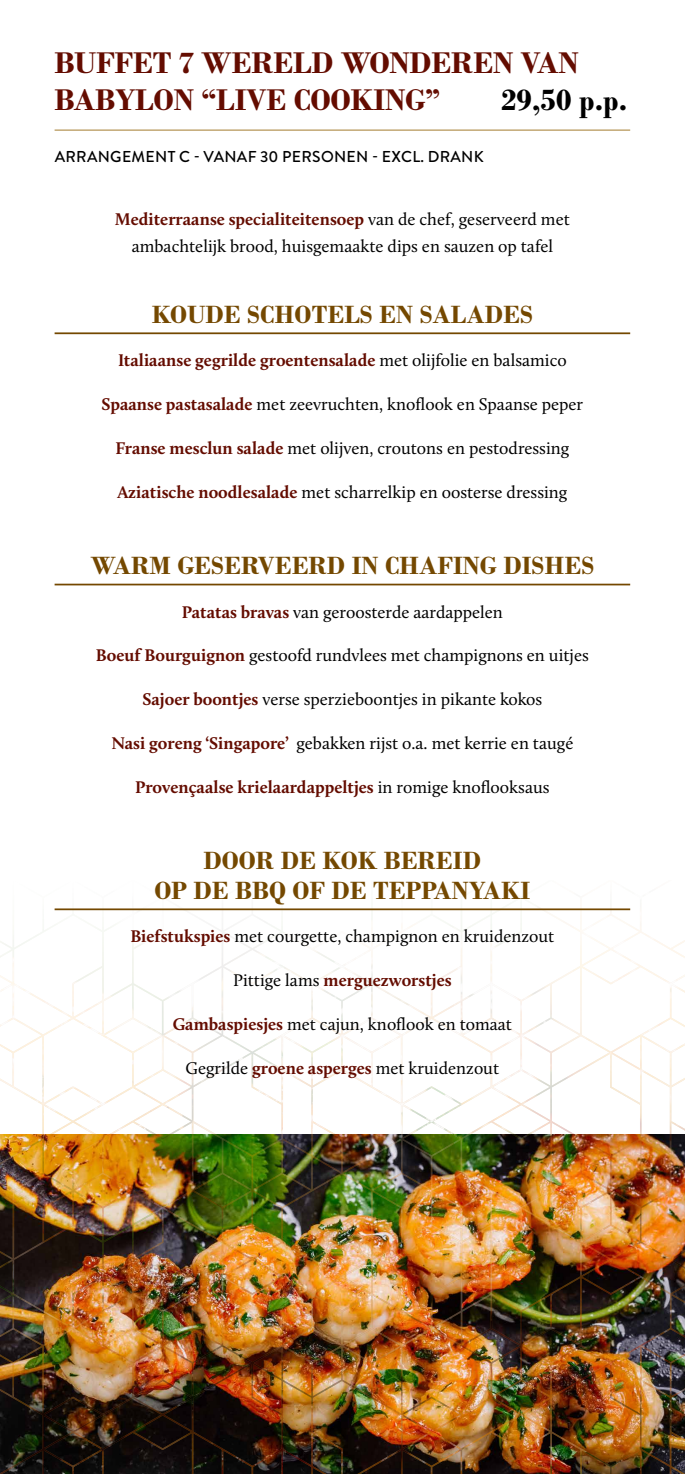
<style>
.page{position:relative;width:685px;height:1474px;background:#fff}
.page>*{position:absolute;margin:0;border:0;box-sizing:border-box;transform-origin:0 0}
.t1{font:31.5px/36.8px "Bodoni Bold PL";letter-spacing:-.01em;color:#640c00}
.t2{font:31.5px "Bodoni Bold PL";color:#000}
.t3{font:26.25px/29.8px "Bodoni Bold PL";color:#744800;text-align:center}
.t4{font:17.5px/26.2px "Calluna";color:#000;text-align:center}
.t5{font:700 17.5px "Calluna";color:#640c00}
.t6{font:500 15.75px "Brandon Grotesque";letter-spacing:.02em;color:#000}
.s1{font-weight:700;color:#640c00}
.s2{font-weight:400;color:#000}
</style>
<div class="page">
<img style="left:0;top:908px;width:685px;height:565px">
<hr style="left:55px;top:130px;width:575px;height:1px;background:#a37c2d">
<hr style="left:55px;top:332px;width:575px;height:2px;background:#744800">
<hr style="left:55px;top:583px;width:575px;height:2px;background:#744800">
<hr style="left:55px;top:908px;width:575px;height:2px;background:#744800">
<h1 class="t1" style="left:55px;top:45px;width:525px">BUFFET 7 WERELD WONDEREN VAN<br>BABYLON “LIVE COOKING”</h1>
<h1 class="t2" style="left:501px;top:82px;width:127px">29,50 p.p.</h1>
<p class="t6" style="left:55px;top:145px;width:430px">ARRANGEMENT C - VANAF 30 PERSONEN - EXCL. DRANK</p>
<p class="t4" style="left:115px;top:206px;width:456px"><span class="s1">Mediterraanse specialiteitensoep</span> van de chef, geserveerd met ambachtelijk brood, huisgemaakte dips en sauzen op tafel</p>
<h2 class="t3" style="left:152px;top:299px;width:382px">KOUDE SCHOTELS EN SALADES</h2>
<p class="t5" style="left:118px;top:349px;width:450px">Italiaanse gegrilde groentensalade <span class="s2">met olijfolie en balsamico</span></p>
<p class="t4" style="left:102px;top:391px;width:483px"><span class="s1">Spaanse pastasalade</span> met zeevruchten, knoflook en Spaanse peper</p>
<p class="t4" style="left:115px;top:434px;width:455px"><span class="s1">Franse mesclun salade</span> met olijven, croutons en pestodressing</p>
<p class="t4" style="left:117px;top:478px;width:451px"><span class="s1">Aziatische noodlesalade</span> met scharrelkip en oosterse dressing</p>
<h2 class="t3" style="left:91px;top:550px;width:505px">WARM GESERVEERD IN CHAFING DISHES</h2>
<p class="t4" style="left:182px;top:598px;width:322px"><span class="s1">Patatas bravas</span> van geroosterde aardappelen</p>
<p class="t4" style="left:96px;top:642px;width:494px"><span class="s1">Boeuf Bourguignon</span> gestoofd rundvlees met champignons en uitjes</p>
<p class="t4" style="left:142px;top:686px;width:401px"><span class="s1">Sajoer boontjes</span> verse sperzieboontjes in pikante kokos</p>
<p class="t4" style="left:111px;top:729px;width:463px"><span class="s1">Nasi goreng ‘Singapore’</span> gebakken rijst o.a. met kerrie en taugé</p>
<p class="t5" style="left:135px;top:776px;width:416px">Provençaalse krielaardappeltjes <span class="s2">in romige knoflooksaus</span></p>
<h2 class="t3" style="left:154px;top:845px;width:377px">DOOR DE KOK BEREID<br>OP DE BBQ OF DE TEPPANYAKI</h2>
<p class="t4" style="left:130px;top:923px;width:425px"><span class="s1">Biefstukspies</span> met courgette, champignon en kruidenzout</p>
<p class="t5" style="left:233px;top:969px;width:220px"><span class="s2">Pittige lams</span> merguezworstjes</p>
<p class="t4" style="left:173px;top:1010px;width:341px"><span class="s1">Gambaspiesjes</span> met cajun, knoflook en tomaat</p>
<p class="t4" style="left:186px;top:1054px;width:315px">Gegrilde <span class="s1">groene asperges</span> met kruidenzout</p>
</div>
